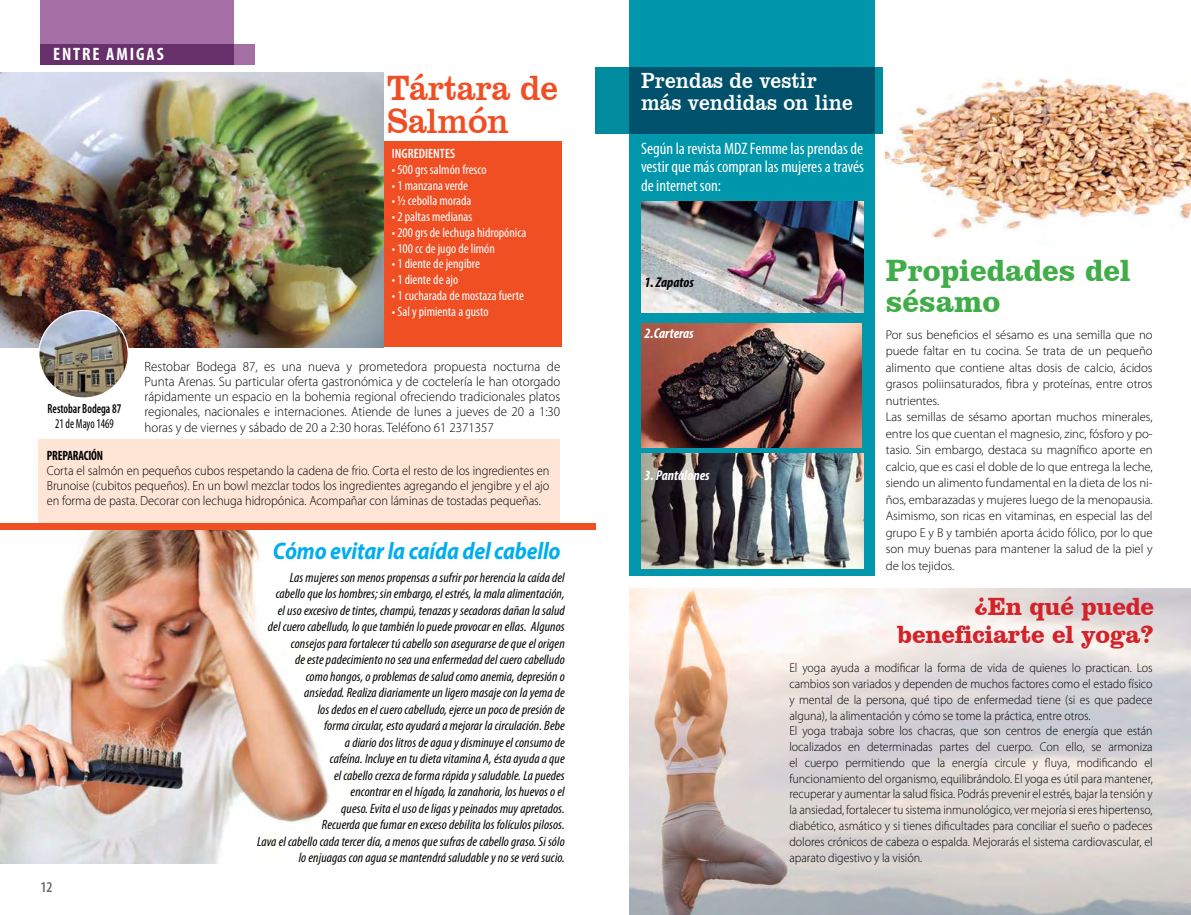
<style>
.page{position:relative;width:1191px;height:915px;background:#fff}
.page>*{position:absolute;margin:0;border:0;box-sizing:border-box;transform-origin:0 0}
.t1{font:36px/33px "Clarendon BT";letter-spacing:-.01em;color:#f04e23;scale:.92 1}
.t2{font:700 31.5px/31.5px "Clarendon BT";color:#41ad49;scale:.95 1}
.t3{font:700 25.5px/27px "Clarendon BT";letter-spacing:-.01em;color:#d2232a;text-align:right;scale:.96 1}
.t4{font:italic 700 24px "Myriad Pro";letter-spacing:-.01em;color:#00aeef;scale:.9 1}
.t5{font:22.5px/21.8px "Clarendon BT";color:#fff;scale:.9 1}
.t6{font:700 condensed 18px "Myriad Pro";letter-spacing:.105em;color:#fff}
.t7{font:condensed 16.65px/18.3px "Myriad Pro";color:#fff;text-align:justify}
.t8{font:600 condensed 15px "Myriad Pro";color:#6b6c6f}
.t9{font:italic 700 condensed 14.25px "Myriad Pro";color:#fff}
.t10{font:italic 700 condensed 14.25px "Myriad Pro";color:#000}
.t11{font:italic condensed 13.5px/16.5px "Myriad Pro";letter-spacing:.005em;color:#000;text-align:right}
.t12{font:300 13.5px/15px "Myriad Pro";color:#000;text-align:justify;scale:.96 1}
.t13{font:condensed 13.5px "Myriad Pro";color:#fff}
.t14{font:600 condensed 13.5px "Myriad Pro";color:#fff}
.t15{font:700 condensed 13.5px "Myriad Pro";letter-spacing:-.01em;color:#000;scale:.9 1}
.t16{font:600 condensed 13.35px "Myriad Pro";color:#000;scale:.84 1}
.t17{font:condensed 13.35px "Myriad Pro";color:#000;scale:.84 1}
.t18{font:300 13.2px/15px "Myriad Pro";letter-spacing:-.005em;color:#000;text-align:justify;scale:.94 1}
.t19{font:300 12.75px/15.8px "Myriad Pro";letter-spacing:-.005em;color:#000;scale:.94 1}
.t20{font:300 12.75px/16.5px "Myriad Pro";letter-spacing:-.005em;color:#000}
</style>
<div class="page">
<img style="left:629px;top:588px;width:562px;height:326px">
<img style="left:885px;top:78px;width:306px;height:161px">
<img style="left:0;top:529px;width:352px;height:334px">
<div style="left:629px;top:0;width:245px;height:575px;background:#0096ac"></div>
<svg style="left:595px;top:67px;width:287px;height:66px;background:#005972"></svg>
<div style="left:38px;top:439px;width:521px;height:90px;background:#fee5d6"></div>
<div style="left:370px;top:141px;width:191px;height:206px;background:#f04e23"></div>
<img style="left:0;top:72px;width:383px;height:275px">
<div style="left:40px;top:0;width:194px;height:65px;background:#a36fa5"></div>
<svg style="left:40px;top:44px;width:214px;height:21px;background:#6d356f"></svg>
<img style="left:39px;top:310px;width:89px;height:86px">
<div style="left:0;top:523px;width:595px;height:6px;background:#f04e23"></div>
<img style="left:641px;top:201px;width:222px;height:111px">
<img style="left:641px;top:323px;width:220px;height:125px">
<img style="left:641px;top:453px;width:222px;height:115px">
<h3 class="t6" style="left:53px;top:43px;width:112px">ENTRE AMIGAS</h3>
<h1 class="t1" style="left:387px;top:70px;width:187px">Tártara de<br>Salmón</h1>
<p class="t14" style="left:392px;top:146px;width:65px">INGREDIENTES</p>
<p class="t13" style="left:392px;top:162px;width:96px">• 500 grs salmón fresco</p>
<p class="t13" style="left:392px;top:178px;width:78px">• 1 manzana verde</p>
<p class="t13" style="left:392px;top:193px;width:81px">• ½ cebolla morada</p>
<p class="t13" style="left:392px;top:209px;width:82px">• 2 paltas medianas</p>
<p class="t13" style="left:392px;top:225px;width:136px">• 200 grs de lechuga hidropónica</p>
<p class="t13" style="left:392px;top:241px;width:104px">• 100 cc de jugo de limón</p>
<p class="t13" style="left:392px;top:256px;width:90px">• 1 diente de jengibre</p>
<p class="t13" style="left:392px;top:272px;width:68px">• 1 diente de ajo</p>
<p class="t13" style="left:392px;top:288px;width:134px">• 1 cucharada de mostaza fuerte</p>
<p class="t13" style="left:392px;top:304px;width:98px">• Sal y pimienta a gusto</p>
<p class="t16" style="left:48px;top:401px;width:89px">Restobar Bodega 87</p>
<p class="t17" style="left:55px;top:416px;width:71px">21 de Mayo 1469</p>
<p class="t12" style="left:145px;top:359px;width:434px">Restobar Bodega 87, es una nueva y prometedora propuesta nocturna de Punta Arenas. Su particular oferta gastronómica y de coctelería le han otorgado rápidamente un espacio en la bohemia regional ofreciendo tradicionales platos regionales, nacionales e internaciones. Atiende de lunes a jueves de 20 a 1:30 horas y de viernes y sábado de 20 a 2:30 horas. Teléfono 61 2371357</p>
<p class="t15" style="left:47px;top:447px;width:64px">PREPARACIÓN</p>
<p class="t18" style="left:47px;top:462px;width:536px">Corta el salmón en pequeños cubos respetando la cadena de frio. Corta el resto de los ingredientes en Brunoise (cubitos pequeños). En un bowl mezclar todos los ingredientes agregando el jengibre y el ajo en forma de pasta. Decorar con lechuga hidropónica. Acompañar con láminas de tostadas pequeñas.</p>
<p class="t8" style="left:40px;top:878px;width:14px">12</p>
<h3 class="t4" style="left:273px;top:534px;width:321px">Cómo evitar la caída del cabello</h3>
<p class="t11" style="left:257px;top:569px;width:309px">Las mujeres son menos propensas a sufrir por herencia la caída del cabello que los hombres; sin embargo, el estrés, la mala alimentación,<br>el uso excesivo de tintes, champú, tenazas y secadoras dañan la salud<br>del cuero cabelludo, lo que también lo puede provocar en ellas. Algunos consejos para fortalecer tú cabello son asegurarse de que el origen<br>de este padecimiento no sea una enfermedad del cuero cabelludo<br>como hongos, o problemas de salud como anemia, depresión o<br>ansiedad. Realiza diariamente un ligero masaje con la yema de<br>los dedos en el cuero cabelludo, ejerce un poco de presión de<br>forma circular, esto ayudará a mejorar la circulación. Bebe<br>a diario dos litros de agua y disminuye el consumo de<br>cafeína. Incluye en tu dieta vitamina A, ésta ayuda a que<br>el cabello crezca de forma rápida y saludable. La puedes<br>encontrar en el hígado, la zanahoria, los huevos o el<br>queso. Evita el uso de ligas y peinados muy apretados.<br>Recuerda que fumar en exceso debilita los folículos pilosos.<br>Lava el cabello cada tercer día, a menos que sufras de cabello graso. Si sólo lo enjuagas con agua se mantendrá saludable y no se verá sucio.</p>
<h3 class="t5" style="left:641px;top:69px;width:237px">Prendas de vestir más vendidas on line</h3>
<p class="t7" style="left:641px;top:140px;width:224px">Según la revista MDZ Femme las prendas de vestir que más compran las mujeres a través de internet son:</p>
<p class="t10" style="left:644px;top:273px;width:51px">1. Zapatos</p>
<p class="t9" style="left:644px;top:324px;width:51px">2.Carteras</p>
<p class="t9" style="left:644px;top:466px;width:67px">3. Pantalones</p>
<h2 class="t2" style="left:885px;top:253px;width:259px">Propiedades del sésamo</h2>
<p class="t20" style="left:885px;top:326px;width:268px">Por sus beneficios el sésamo es una semilla que no puede faltar en tu cocina. Se trata de un pequeño alimento que contiene altas dosis de calcio, ácidos grasos poliinsaturados, fibra y proteínas, entre otros nutrientes.<br>Las semillas de sésamo aportan muchos minerales, entre los que cuentan el magnesio, zinc, fósforo y po&shy;tasio. Sin embargo, destaca su magnífico aporte en calcio, que es casi el doble de lo que entrega la leche, siendo un alimento fundamental en la dieta de los ni&shy;ños, embarazadas y mujeres luego de la menopausia.<br>Asimismo, son ricas en vitaminas, en especial las del grupo E y B y también aporta ácido fólico, por lo que son muy buenas para mantener la salud de la piel y de los tejidos.</p>
<h3 class="t3" style="left:897px;top:592px;width:269px">¿En qué puede beneficiarte el yoga?</h3>
<p class="t19" style="left:789px;top:660px;width:388px">El yoga ayuda a modificar la forma de vida de quienes lo practican. Los cambios son variados y dependen de muchos factores como el estado físico y mental de la persona, qué tipo de enfermedad tiene (si es que padece alguna), la alimentación y cómo se tome la práctica, entre otros.<br>El yoga trabaja sobre los chacras, que son centros de energía que están localizados en determinadas partes del cuerpo. Con ello, se armoniza el cuerpo permitiendo que la energía circule y fluya, modificando el funcionamiento del organismo, equilibrándolo. El yoga es útil para mantener, recuperar y aumentar la salud física. Podrás prevenir el estrés, bajar la tensión y la ansiedad, fortalecer tu sistema inmunológico, ver mejoría si eres hipertenso, diabético, asmático y si tienes dificultades para conciliar el sueño o padeces dolores crónicos de cabeza o espalda. Mejorarás el sistema cardiovascular, el aparato digestivo y la visión.</p>
</div>
